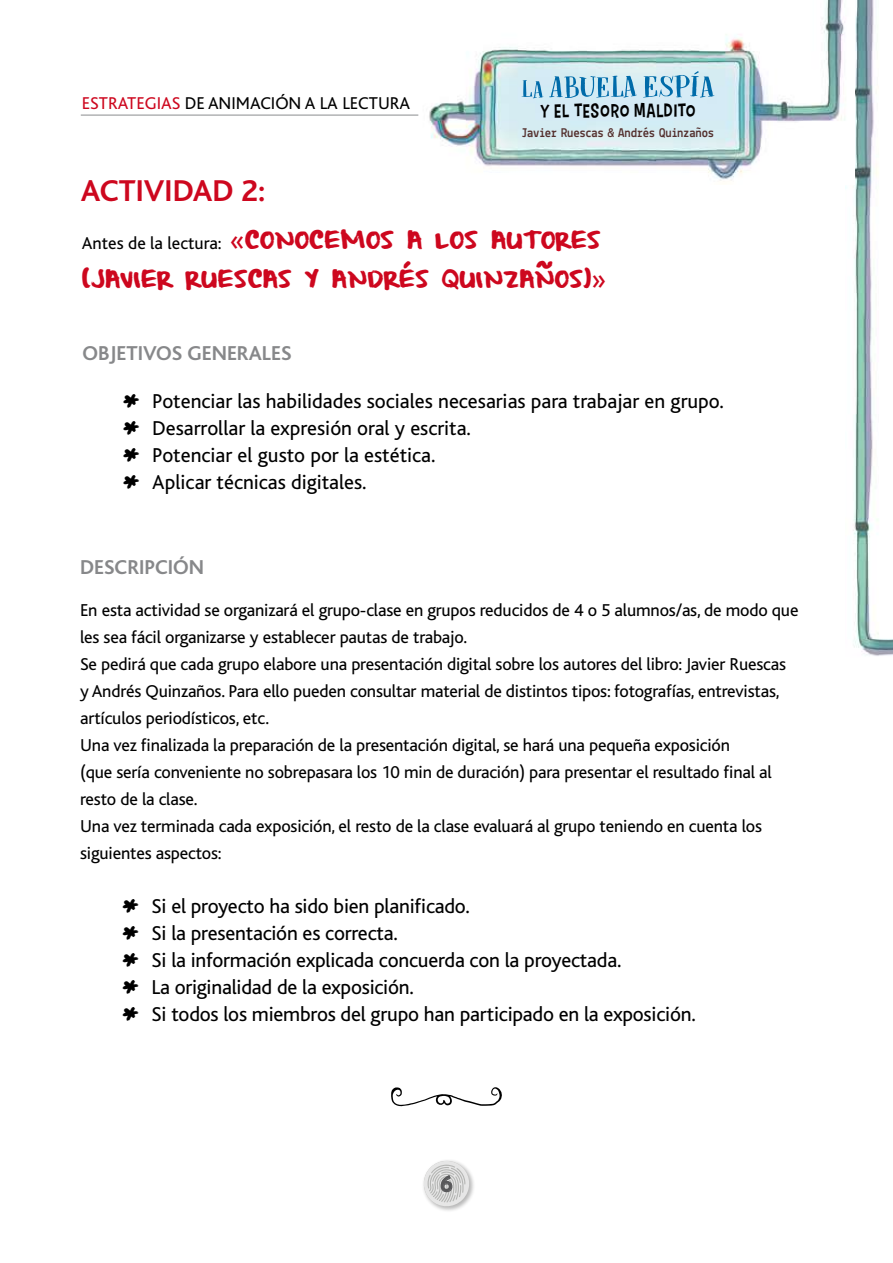
<style>
.page{position:relative;width:893px;height:1263px;background:#fff}
.page>*{position:absolute;margin:0;border:0;box-sizing:border-box;transform-origin:0 0}
.t1{font:700 31.5px "Bliss";color:#cd071e}
.t2{font:700 24px "Lekton";color:#58585a}
.t3{font:21px/27px "Bliss";letter-spacing:-.01em;color:#000}
.t4{font:21px/39px "From Where You Are";color:#cd071e}
.t5{font:700 21px "Bliss";color:#87888a}
.t6{font:18.6px "Carton Six";letter-spacing:.05em;color:#000}
.t7{font:18px/27px "Bliss";letter-spacing:-.01em;color:#000}
.t8{font:17.85px "Bliss";color:#000}
.t9{font:700 13.35px "Lekton";letter-spacing:-.025em;color:#54302e;scale:.95 1}
.s1{color:#cd071e}
.s2{font-family:"Bliss";font-size:18px;color:#000}
.s3{font-family:"Bliss";font-size:27px}
.s4{font-family:"From Where You Are"}
</style>
<div class="page">
<img style="left:845px;top:0;width:48px;height:656px">
<img style="left:418px;top:0;width:436px;height:185px">
<svg style="left:549px;top:76px;width:88px;height:22px;background:#8dc0da"></svg>
<svg style="left:521px;top:80px;width:22px;height:18px"></svg>
<svg style="left:643px;top:71px;width:71px;height:26px;background:#97c6de"></svg>
<hr style="left:81px;top:114px;width:337px;height:2px;background:#b1b3b4">
<div style="left:422px;top:1159px;width:54px;height:54px;background:#000;opacity:.28"></div>
<svg style="left:422px;top:1159px;width:49px;height:49px"></svg>
<svg style="left:391px;top:1087px;width:111px;height:19px"></svg>
<p class="t8" style="left:82px;top:94px;width:330px"><span class="s1">ESTRATEGIAS</span> DE ANIMACIÓN A LA LECTURA</p>
<h1 class="t1" style="left:81px;top:174px;width:186px">ACTIVIDAD 2:</h1>
<p class="t6" style="left:540px;top:100px;width:157px">Y EL TESORO MALDITO</p>
<p class="t9" style="left:522px;top:124px;width:204px">Javier Ruescas &amp; Andrés Quinzaños</p>
<p class="t4" style="left:82px;top:222px;width:526px"><span class="s2">Antes de la lectura:</span> <span class="s3">«</span>CONOCEMOS A LOS AUTORES (JAVIER RUESCAS Y ANDRÉS QUINZAÑOS)<span class="s3">»</span></p>
<p class="t5" style="left:83px;top:342px;width:210px">OBJETIVOS GENERALES</p>
<p class="t3" style="left:123px;top:388px;width:602px"><span class="s4">*</span> Potenciar las habilidades sociales necesarias para trabajar en grupo. <span class="s4">*</span> Desarrollar la expresión oral y escrita.<br><span class="s4">*</span> Potenciar el gusto por la estética.<br><span class="s4">*</span> Aplicar técnicas digitales.</p>
<p class="t5" style="left:80px;top:556px;width:126px">DESCRIPCIÓN</p>
<p class="t7" style="left:80px;top:597px;width:720px">En esta actividad se organizará el grupo-clase en grupos reducidos de 4 o 5 alumnos/as, de modo que les sea fácil organizarse y establecer pautas de trabajo.<br>Se pedirá que cada grupo elabore una presentación digital sobre los autores del libro: Javier Ruescas y Andrés Quinzaños. Para ello pueden consultar material de distintos tipos: fotografías, entrevistas, artículos periodísticos, etc.<br>Una vez finalizada la preparación de la presentación digital, se hará una pequeña exposición<br>(que sería conveniente no sobrepasara los 10 min de duración) para presentar el resultado final al resto de la clase.<br>Una vez terminada cada exposición, el resto de la clase evaluará al grupo teniendo en cuenta los siguientes aspectos:</p>
<p class="t3" style="left:123px;top:893px;width:575px"><span class="s4">*</span> Si el proyecto ha sido bien planificado.<br><span class="s4">*</span> Si la presentación es correcta.<br><span class="s4">*</span> Si la información explicada concuerda con la proyectada.<br><span class="s4">*</span> La originalidad de la exposición.<br><span class="s4">*</span> Si todos los miembros del grupo han participado en la exposición.</p>
<h2 class="t2" style="left:440px;top:1169px;width:13px">6</h2>
</div>
